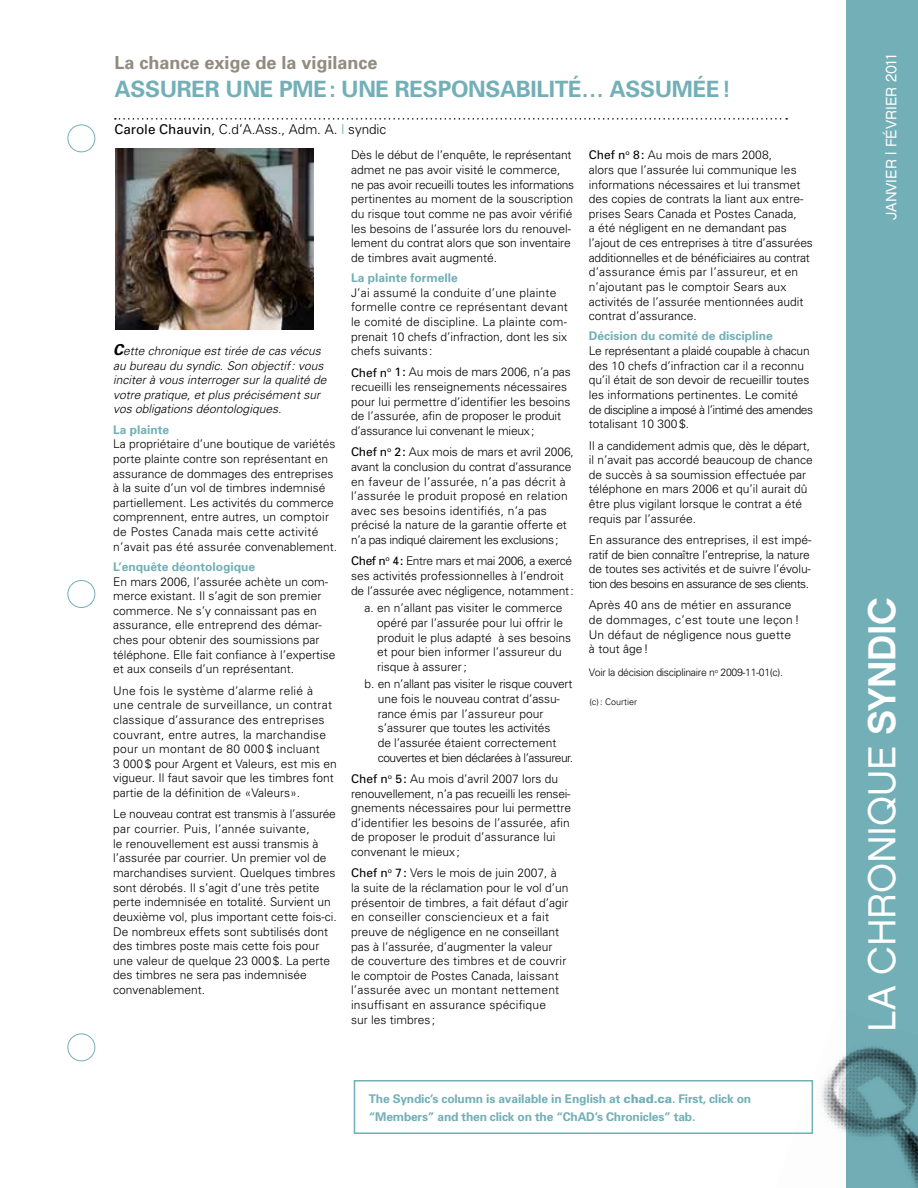
<style>
.page{position:relative;width:918px;height:1188px;background:#fff}
.page>*{position:absolute;margin:0;border:0;box-sizing:border-box;transform-origin:0 0}
.t1{font:39px "Chalet London Nineteen Eighty";letter-spacing:-.005em;color:#fff}
.t2{font:700 22.5px "Univers";letter-spacing:-.015em;color:#73afb7}
.t3{font:700 18px "Univers";color:#928b7f}
.t4{font:15px "Chalet London Nineteen Sixty";color:#fff}
.t5{font:300 13.5px "Univers";letter-spacing:-.005em;color:#000}
.t6{font:300 12px/14.7px "Univers";color:#000}
.t7{font:300 12px/14.7px "Univers";letter-spacing:.02em;color:#000}
.t8{font:700 12px/18px "Univers";letter-spacing:-.01em;color:#73afb7}
.t9{font:italic 300 12px/14.7px "Univers";color:#000}
.t10{font:300 12px/14.7px "Univers";letter-spacing:-.02em;color:#000}
.t11{font:300 10.5px "Univers";letter-spacing:-.03em;color:#000}
.t12{font:300 9px "Univers";color:#000}
.s1{font-weight:400}
.s2{font-weight:400;color:#73afb7}
.s3{font-weight:700;font-size:15px}
.s4{font-weight:900}
.s5{font-family:"Chalet New York Nineteen Eighty"}
</style>
<div class="page">
<svg style="left:115px;top:118px;width:672px;height:2px"></svg>
<div style="left:68px;top:124px;width:27px;height:28px;border:1px solid #73afb7;border-radius:50%"></div>
<div style="left:68px;top:580px;width:27px;height:28px;border:1px solid #73afb7;border-radius:50%"></div>
<div style="left:68px;top:1034px;width:27px;height:27px;border:1px solid #73afb7;border-radius:50%"></div>
<div style="left:846px;top:0;width:72px;height:1188px;background:#73afb7"></div>
<img style="left:116px;top:148px;width:198px;height:181px">
<img style="left:813px;top:1046px;width:105px;height:142px">
<div style="left:354px;top:1080px;width:459px;height:54px;border:2px solid #73afb7"></div>
<h3 class="t3" style="left:114px;top:51px;width:265px">La chance exige de la vigilance</h3>
<h2 class="t2" style="left:114px;top:75px;width:618px">Assurer une PME : une responsabilité… assumée!</h2>
<p class="t5" style="left:114px;top:121px;width:273px"><span class="s1">Carole Chauvin</span>, C.d’A.Ass., Adm. A. <span class="s2">|</span> syndic</p>
<p class="t9" style="left:113px;top:343px;width:215px"><span class="s3">C</span>ette chronique est tirée de cas vécus au bureau du syndic. Son objectif: vous inciter à vous interroger sur la qualité de votre pratique, et plus précisément sur vos obligations déontologiques.</p>
<p class="t8" style="left:113px;top:420px;width:58px">La plainte</p>
<p class="t6" style="left:113px;top:436px;width:225px">La propriétaire d’une boutique de variétés porte plainte contre son représentant en assurance de dommages des entreprises à la suite d’un vol de timbres indemnisé partiellement. Les activités du commerce comprennent, entre autres, un comptoir de Postes Canada mais cette activité n’avait pas été assurée convenablement.</p>
<p class="t8" style="left:113px;top:557px;width:144px">L’enquête déontologique</p>
<p class="t6" style="left:113px;top:574px;width:224px">En mars 2006, l’assurée achète un com&shy;merce existant. Il s’agit de son premier commerce. Ne s’y connaissant pas en assurance, elle entreprend des démar&shy;ches pour obtenir des soumissions par téléphone. Elle fait confiance à l’expertise et aux conseils d’un représentant.</p>
<p class="t7" style="left:113px;top:683px;width:225px">Une fois le système d’alarme relié à<br>une centrale de surveillance, un contrat classique d’assurance des entreprises couvrant, entre autres, la marchandise pour un montant de 80 000 $ incluant<br>3 000$ pour Argent et Valeurs, est mis en vigueur. Il faut savoir que les timbres font partie de la définition de «Valeurs».</p>
<p class="t6" style="left:113px;top:807px;width:225px">Le nouveau contrat est transmis à l’assurée par courrier. Puis, l’année suivante,<br>le renouvellement est aussi transmis à l’assurée par courrier. Un premier vol de marchandises survient. Quelques timbres sont dérobés. Il s’agit d’une très petite perte indemnisée en totalité. Survient un deuxième vol, plus important cette fois-ci.<br>De nombreux effets sont subtilisés dont des timbres poste mais cette fois pour une valeur de quelque 23 000$. La perte des timbres ne sera pas indemnisée convenablement.</p>
<p class="t6" style="left:351px;top:147px;width:225px">Dès le début de l’enquête, le représentant admet ne pas avoir visité le commerce, ne pas avoir recueilli toutes les informations pertinentes au moment de la souscription du risque tout comme ne pas avoir vérifié les besoins de l’assurée lors du renouvel&shy;lement du contrat alors que son inventaire de timbres avait augmenté.</p>
<p class="t8" style="left:351px;top:268px;width:108px">La plainte formelle</p>
<p class="t7" style="left:351px;top:285px;width:218px">J’ai assumé la conduite d’une plainte formelle contre ce représentant devant le comité de discipline. La plainte com&shy;prenait 10 chefs d’infraction, dont les six chefs suivants:</p>
<p class="t6" style="left:351px;top:365px;width:221px"><span class="s1">Chef n</span><sup>o</sup> <span class="s1">1:</span> Au mois de mars 2006, n’a pas recueilli les renseignements nécessaires pour lui permettre d’identifier les besoins de l’assurée, afin de proposer le produit d’assurance lui convenant le mieux;</p>
<p class="t6" style="left:351px;top:444px;width:224px"><span class="s1">Chef n</span><sup>o</sup> <span class="s1">2:</span> Aux mois de mars et avril 2006, avant la conclusion du contrat d’assurance en faveur de l’assurée, n’a pas décrit à l’assurée le produit proposé en relation avec ses besoins identifiés, n’a pas précisé la nature de la garantie offerte et n’a pas indiqué clairement les exclusions;</p>
<p class="t6" style="left:351px;top:554px;width:224px"><span class="s1">Chef n</span><sup>o</sup> <span class="s1">4:</span> Entre mars et mai 2006, a exercé ses activités professionnelles à l’endroit de l’assurée avec négligence, notamment:</p>
<p class="t6" style="left:377px;top:600px;width:196px;text-indent:-13px">a. en n’allant pas visiter le commerce opéré par l’assurée pour lui offrir le produit le plus adapté à ses besoins et pour bien informer l’assureur du risque à assurer;</p>
<p class="t6" style="left:378px;top:677px;width:197px;text-indent:-13px">b. en n’allant pas visiter le risque couvert une fois le nouveau contrat d’assu&shy;rance émis par l’assureur pour s’assurer que toutes les activités<br>de l’assurée étaient correctement couvertes et bien déclarées à l’assureur.</p>
<p class="t6" style="left:351px;top:771px;width:222px"><span class="s1">Chef n</span><sup>o</sup> <span class="s1">5:</span> Au mois d’avril 2007 lors du renouvellement, n’a pas recueilli les rensei&shy;gnements nécessaires pour lui permettre d’identifier les besoins de l’assurée, afin de proposer le produit d’assurance lui convenant le mieux;</p>
<p class="t6" style="left:351px;top:866px;width:219px"><span class="s1">Chef n</span><sup>o</sup> <span class="s1">7:</span> Vers le mois de juin 2007, à la suite de la réclamation pour le vol d’un présentoir de timbres, a fait défaut d’agir en conseiller consciencieux et a fait preuve de négligence en ne conseillant pas à l’assurée, d’augmenter la valeur de couverture des timbres et de couvrir le comptoir de Postes Canada, laissant l’assurée avec un montant nettement insuffisant en assurance spécifique<br>sur les timbres;</p>
<p class="t6" style="left:589px;top:147px;width:226px"><span class="s1">Chef n</span><sup>o</sup> <span class="s1">8:</span> Au mois de mars 2008,<br>alors que l’assurée lui communique les informations nécessaires et lui transmet des copies de contrats la liant aux entre&shy;prises Sears Canada et Postes Canada,<br>a été négligent en ne demandant pas l’ajout de ces entreprises à titre d’assurées additionnelles et de bénéficiaires au contrat d’assurance émis par l’assureur, et en n’ajoutant pas le comptoir Sears aux activités de l’assurée mentionnées audit contrat d’assurance.</p>
<p class="t8" style="left:589px;top:327px;width:186px">Décision du comité de discipline</p>
<p class="t6" style="left:589px;top:343px;width:226px">Le représentant a plaidé coupable à chacun des 10 chefs d’infraction car il a reconnu qu’il était de son devoir de recueillir toutes les informations pertinentes. Le comité de discipline a imposé à l’intimé des amendes totalisant 10 300$.</p>
<p class="t6" style="left:589px;top:438px;width:226px">Il a candidement admis que, dès le départ, il n’avait pas accordé beaucoup de chance de succès à sa soumission effectuée par téléphone en mars 2006 et qu’il aurait dû être plus vigilant lorsque le contrat a été requis par l’assurée.</p>
<p class="t10" style="left:589px;top:532px;width:224px">En assurance des entreprises, il est impé&shy;ratif de bien connaître l’entreprise, la nature de toutes ses activités et de suivre l’évolu&shy;tion des besoins en assurance de ses clients.</p>
<p class="t6" style="left:589px;top:597px;width:212px">Après 40 ans de métier en assurance de dommages, c’est toute une leçon !<br>Un défaut de négligence nous guette à tout âge!</p>
<p class="t11" style="left:589px;top:666px;width:196px">Voir la décision disciplinaire n<sup>o</sup> 2009-11-01(c).</p>
<p class="t12" style="left:589px;top:696px;width:49px">(c): Courtier</p>
<p class="t8" style="left:369px;top:1089px;width:384px">The Syndic’s column is available in English at <span class="s4">chad.ca</span>. First, click on “Members” and then click on the “ChAD’s Chronicles” tab.</p>
<p class="t4" style="left:882px;top:220px;width:168px;rotate:-90deg">janvier | février 2011</p>
<h1 class="t1" style="left:858px;top:1032px;width:437px;rotate:-90deg">LA CHRONIQUE <span class="s5">SYNDIC</span></h1>
</div>
